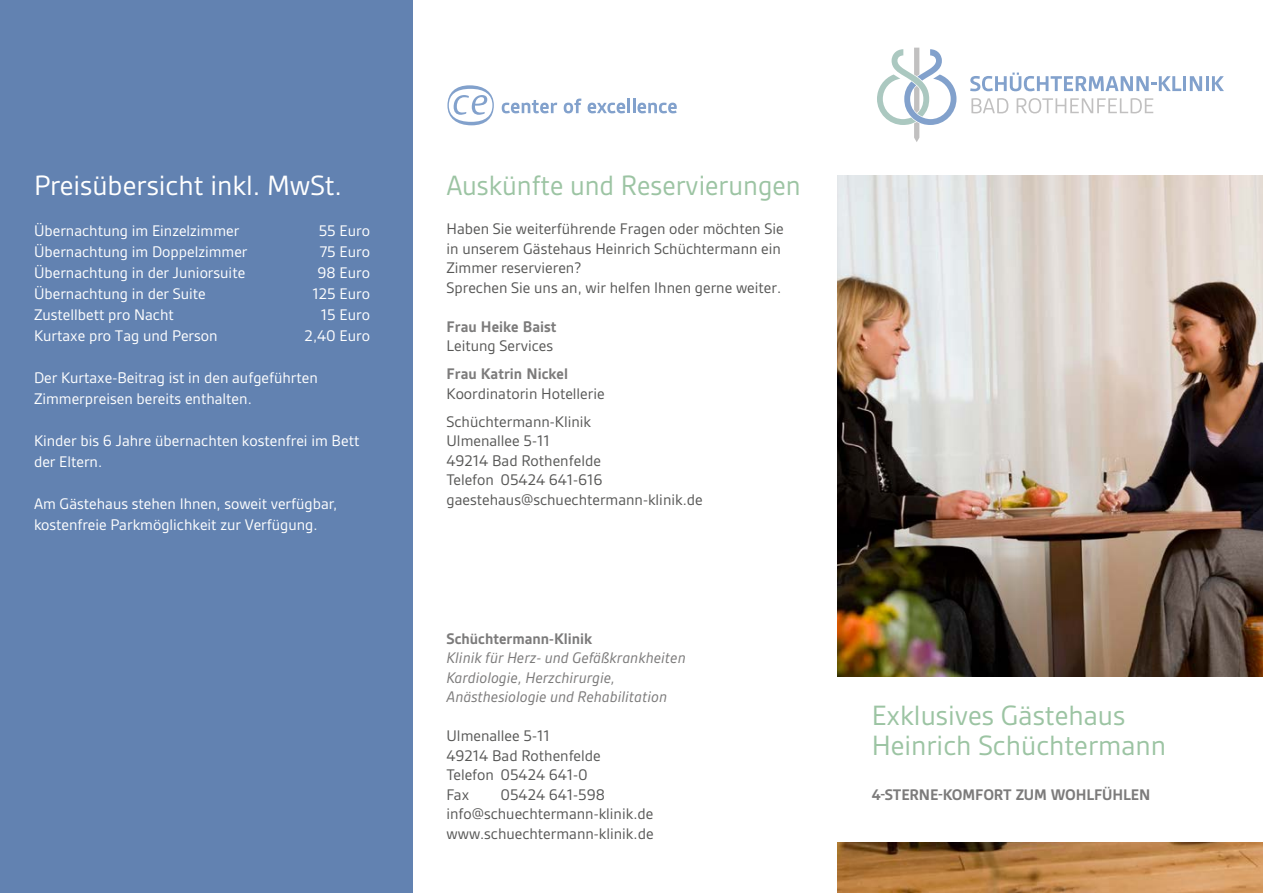
<style>
.page{position:relative;width:1263px;height:893px;background:#fff}
.page>*{position:absolute;margin:0;border:0;box-sizing:border-box;transform-origin:0 0}
.t1{font:30px/30px "Gesta";color:#9cc4a3}
.t2{font:30px "Gesta";color:#fff}
.t3{font:16.5px/19.5px "Gesta";color:#575756}
.t4{font:16.5px/21px "Gesta";color:#fff}
.t5{font:italic 16.5px/19.5px "Gesta";color:#7c7b7b}
.t6{font:700 16.5px "Gesta";color:#7c7b7b}
</style>
<div class="page">
<img style="left:838px;top:176px;width:425px;height:717px">
<div style="left:0;top:0;width:412px;height:893px;background:#6282b1"></div>
<div style="left:836px;top:677px;width:427px;height:165px;background:#fff"></div>
<svg style="left:447px;top:85px;width:47px;height:40px"></svg>
<svg style="left:502px;top:100px;width:55px;height:13px"></svg>
<svg style="left:564px;top:99px;width:17px;height:14px"></svg>
<svg style="left:588px;top:103px;width:37px;height:10px"></svg>
<hr style="left:627px;top:99px;width:3px;height:14px;background:#82a1cc">
<svg style="left:633px;top:99px;width:44px;height:14px"></svg>
<svg style="left:877px;top:48px;width:79px;height:94px"></svg>
<svg style="left:970px;top:73px;width:211px;height:18px"></svg>
<hr style="left:1183px;top:76px;width:3px;height:15px;background:#82a1cc">
<svg style="left:1190px;top:76px;width:12px;height:15px"></svg>
<hr style="left:1205px;top:76px;width:3px;height:15px;background:#82a1cc">
<svg style="left:1212px;top:76px;width:12px;height:15px"></svg>
<svg style="left:971px;top:98px;width:37px;height:15px"></svg>
<svg style="left:1017px;top:98px;width:136px;height:15px"></svg>
<h1 class="t2" style="left:34px;top:168px;width:310px">Preisübersicht inkl. MwSt.</h1>
<p class="t4" style="left:34px;top:220px;width:207px">Übernachtung im Einzelzimmer</p>
<p class="t4" style="left:319px;top:220px;width:53px">55 Euro</p>
<p class="t4" style="left:34px;top:241px;width:215px">Übernachtung im Doppelzimmer</p>
<p class="t4" style="left:320px;top:241px;width:52px">75 Euro</p>
<p class="t4" style="left:34px;top:262px;width:213px">Übernachtung in der Juniorsuite</p>
<p class="t4" style="left:317px;top:262px;width:54px">98 Euro</p>
<p class="t4" style="left:34px;top:283px;width:173px">Übernachtung in der Suite</p>
<p class="t4" style="left:313px;top:283px;width:59px">125 Euro</p>
<p class="t4" style="left:34px;top:304px;width:141px">Zustellbett pro Nacht</p>
<p class="t4" style="left:321px;top:304px;width:51px">15 Euro</p>
<p class="t4" style="left:34px;top:325px;width:185px">Kurtaxe pro Tag und Person</p>
<p class="t4" style="left:305px;top:325px;width:67px">2,40 Euro</p>
<p class="t4" style="left:34px;top:367px;width:285px">Der Kurtaxe-Beitrag ist in den aufgeführten<br>Zimmerpreisen bereits enthalten.</p>
<p class="t4" style="left:34px;top:430px;width:327px">Kinder bis 6 Jahre übernachten kostenfrei im Bett der Eltern.</p>
<p class="t4" style="left:34px;top:493px;width:305px">Am Gästehaus stehen Ihnen, soweit verfügbar, kostenfreie Parkmöglichkeit zur Verfügung.</p>
<h1 class="t1" style="left:446px;top:170px;width:356px">Auskünfte und Reservierungen</h1>
<p class="t3" style="left:446px;top:219px;width:339px">Haben Sie weiterführende Fragen oder möchten Sie in unserem Gästehaus Heinrich Schüchtermann ein Zimmer reservieren?<br>Sprechen Sie uns an, wir helfen Ihnen gerne weiter.</p>
<p class="t6" style="left:446px;top:317px;width:112px">Frau Heike Baist</p>
<p class="t3" style="left:446px;top:336px;width:108px">Leitung Services</p>
<p class="t6" style="left:446px;top:364px;width:123px">Frau Katrin Nickel</p>
<p class="t3" style="left:446px;top:379px;width:160px;line-height:28px">Koordinatorin Hotellerie<br>Schüchtermann-Klinik</p>
<p class="t3" style="left:446px;top:431px;width:258px">Ulmenallee 5-11<br>49214 Bad Rothenfelde<br>Telefon 05424 641-616 gaestehaus@schuechtermann-klinik.de</p>
<p class="t6" style="left:446px;top:629px;width:147px">Schüchtermann-Klinik</p>
<p class="t5" style="left:446px;top:648px;width:241px">Klinik für Herz- und Gefäßkrankheiten<br>Kardiologie, Herzchirurgie,<br>Anästhesiologie und Rehabilitation</p>
<p class="t3" style="left:446px;top:726px;width:156px">Ulmenallee 5-11<br>49214 Bad Rothenfelde<br>Telefon 05424 641-0<br>Fax</p>
<p class="t3" style="left:446px;top:784px;width:209px;text-align:center">05424 641-598 info@schuechtermann-klinik.de www.schuechtermann-klinik.de</p>
<h1 class="t1" style="left:872px;top:700px;width:296px">Exklusives Gästehaus<br>Heinrich Schüchtermann</h1>
<p class="t6" style="left:872px;top:785px;width:280px">4-STERNE-KOMFORT ZUM WOHLFÜHLEN</p>
</div>
